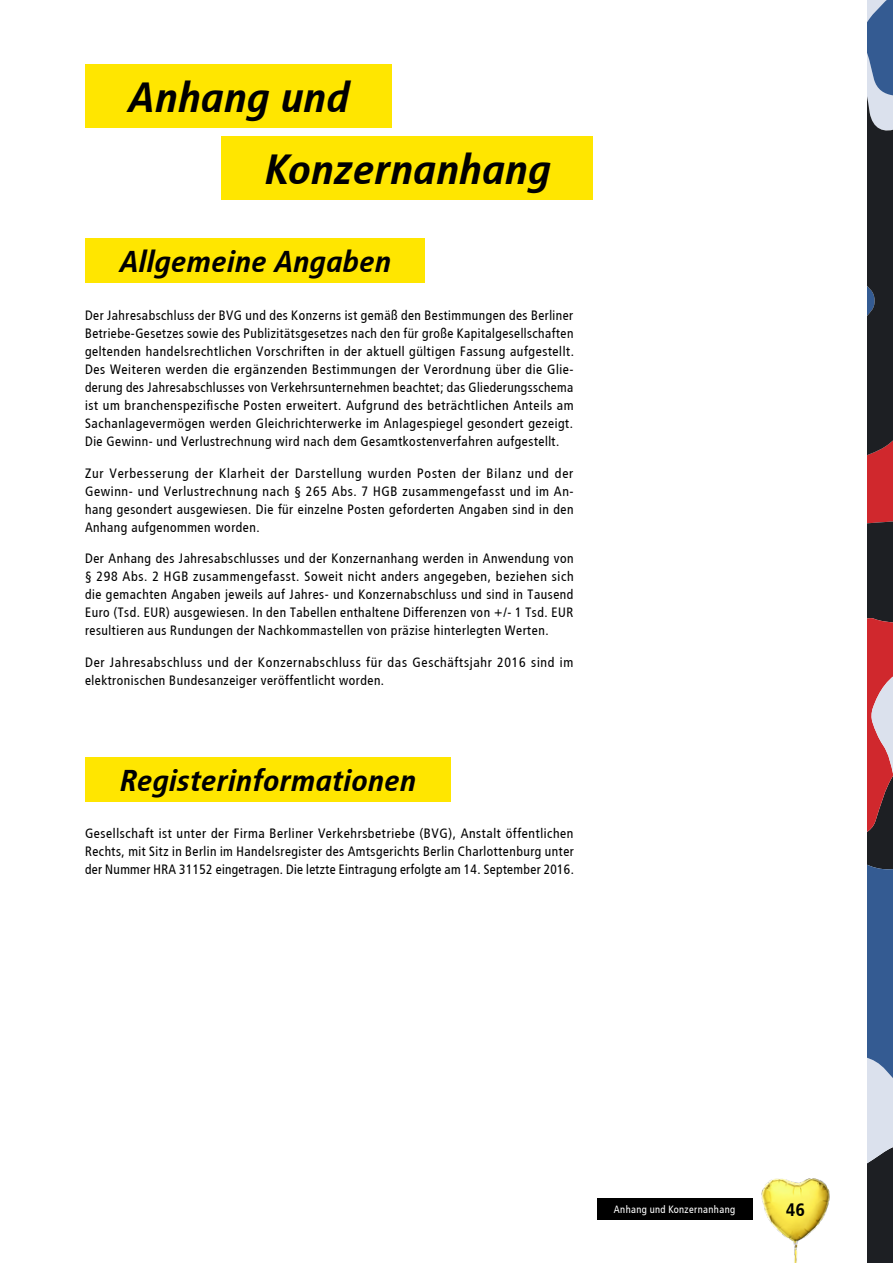
<style>
.page{position:relative;width:893px;height:1263px;background:#fff}
.page>*{position:absolute;margin:0;border:0;box-sizing:border-box;transform-origin:0 0}
.t1{font:italic 700 42px/72.3px "Transit";color:#000}
.t2{font:italic 700 30px "Transit";color:#000}
.t3{font:700 18px "Transit";color:#000}
.t4{font:13.5px/18px "Transit";color:#000;text-align:justify}
.t5{font:10.5px "Transit";color:#fff}
</style>
<div class="page">
<div style="left:85px;top:757px;width:365px;height:45px;background:#ffe600"></div>
<div style="left:85px;top:64px;width:306px;height:64px;background:#ffe600"></div>
<div style="left:222px;top:136px;width:371px;height:64px;background:#ffe600"></div>
<div style="left:85px;top:238px;width:340px;height:45px;background:#ffe600"></div>
<img style="left:761px;top:1178px;width:69px;height:85px">
<div style="left:597px;top:1198px;width:156px;height:21px;background:#000"></div>
<svg style="left:867px;top:0;width:26px;height:1263px;background:#5c4a5a"></svg>
<h1 class="t1" style="left:264px;top:61px;width:288px;text-indent:-137px">Anhang und<br>Konzernanhang</h1>
<h2 class="t2" style="left:119px;top:244px;width:273px">Allgemeine Angaben</h2>
<p class="t4" style="left:85px;top:307px;width:491px">Der Jahresabschluss der BVG und des Konzerns ist gemäß den Bestimmungen des Berliner Betriebe-Gesetzes sowie des Publizitätsgesetzes nach den für große Kapitalgesellschaften geltenden handelsrechtlichen Vorschriften in der aktuell gültigen Fassung aufgestellt.<br>Des Weiteren werden die ergänzenden Bestimmungen der Verordnung über die Glie&shy;derung des Jahresabschlusses von Verkehrsunternehmen beachtet; das Gliederungsschema ist um branchenspezifische Posten erweitert. Aufgrund des beträchtlichen Anteils am Sachanlagevermögen werden Gleichrichterwerke im Anlagespiegel gesondert gezeigt.<br>Die Gewinn- und Verlustrechnung wird nach dem Gesamtkostenverfahren aufgestellt.</p>
<p class="t4" style="left:85px;top:464px;width:491px">Zur Verbesserung der Klarheit der Darstellung wurden Posten der Bilanz und der Gewinn- und Verlustrechnung nach § 265 Abs. 7 HGB zusammengefasst und im An&shy;hang gesondert ausgewiesen. Die für einzelne Posten geforderten Angaben sind in den Anhang aufgenommen worden.</p>
<p class="t4" style="left:85px;top:550px;width:491px">Der Anhang des Jahresabschlusses und der Konzernanhang werden in Anwendung von § 298 Abs. 2 HGB zusammengefasst. Soweit nicht anders angegeben, beziehen sich die gemachten Angaben jeweils auf Jahres- und Konzernabschluss und sind in Tausend Euro (Tsd. EUR) ausgewiesen. In den Tabellen enthaltene Differenzen von +/- 1 Tsd. EUR resultieren aus Rundungen der Nachkommastellen von präzise hinterlegten Werten.</p>
<p class="t4" style="left:85px;top:653px;width:490px">Der Jahresabschluss und der Konzernabschluss für das Geschäftsjahr 2016 sind im elektronischen Bundesanzeiger veröffentlicht worden.</p>
<h2 class="t2" style="left:119px;top:763px;width:298px">Registerinformationen</h2>
<p class="t4" style="left:85px;top:824px;width:491px">Gesellschaft ist unter der Firma Berliner Verkehrsbetriebe (BVG), Anstalt öffentlichen Rechts, mit Sitz in Berlin im Handelsregister des Amtsgerichts Berlin Charlottenburg unter der Nummer HRA 31152 eingetragen. Die letzte Eintragung erfolgte am 14. September 2016.</p>
<p class="t5" style="left:614px;top:1203px;width:123px">Anhang und Konzernanhang</p>
<h3 class="t3" style="left:786px;top:1199px;width:20px">46</h3>
</div>
